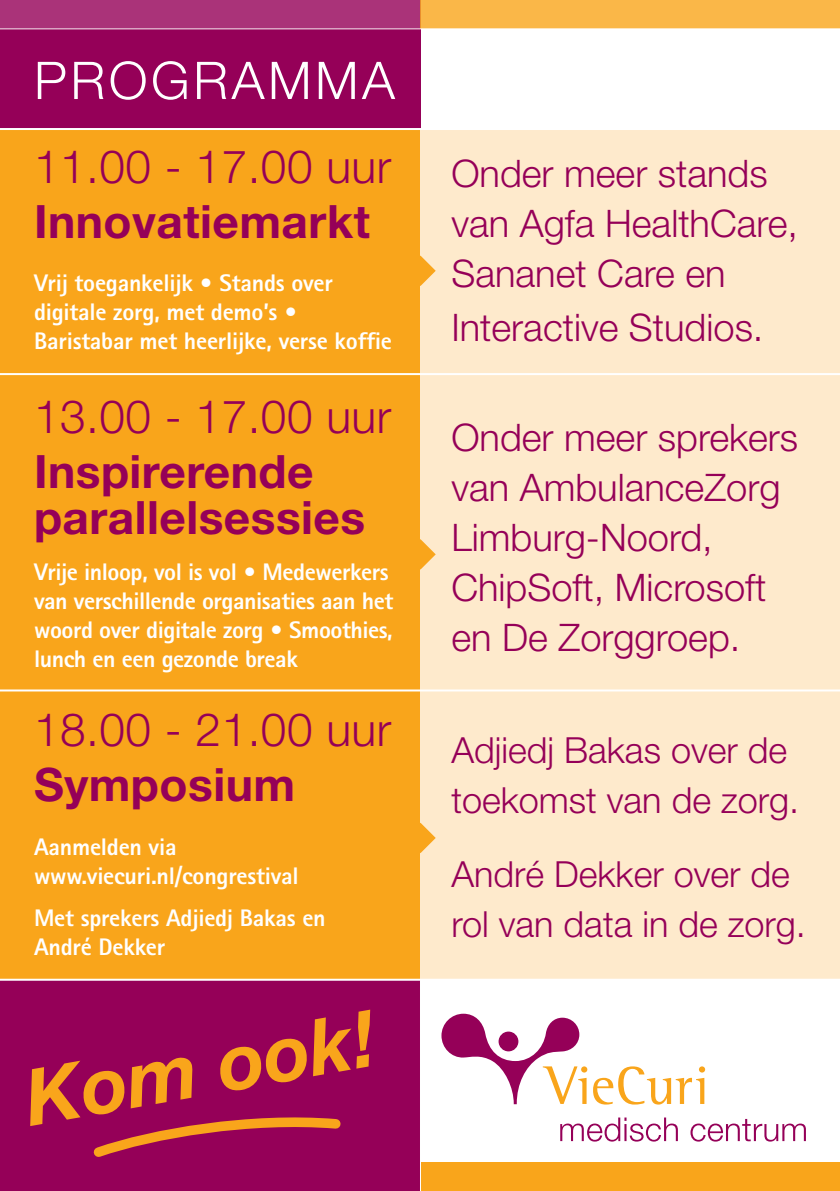
<style>
.page{position:relative;width:840px;height:1191px;background:#fff}
.page>*{position:absolute;margin:0;border:0;box-sizing:border-box;transform-origin:0 0}
.t1{font:italic 700 78px "Helvetica Neue";color:#f9a51b}
.t2{font:300 52px "Helvetica Neue";letter-spacing:.07em;color:#fff}
.t3{font:700 46px/46px "Helvetica Neue";letter-spacing:.01em;color:#950058}
.t4{font:300 46px "Helvetica Neue";letter-spacing:.01em;color:#950058}
.t5{font:300 38px/50px "Helvetica Neue";color:#950058}
.t6{font:300 36px/50px "Helvetica Neue";color:#950058}
.t7{font:800 24px/28.8px "Rotis Sans Serif";letter-spacing:-.01em;color:#fff}
</style>
<div class="page">
<div style="left:0;top:129px;width:420px;height:867px;background:#f9a51b"></div>
<div style="left:0;top:979px;width:420px;height:199px;background:#950058"></div>
<div style="left:420px;top:129px;width:419px;height:283px;background:#feeacc"></div>
<div style="left:420px;top:412px;width:419px;height:284px;background:#feeacc"></div>
<div style="left:420px;top:696px;width:419px;height:283px;background:#feeacc"></div>
<div style="left:0;top:28px;width:420px;height:101px;background:#950058"></div>
<svg style="left:560px;top:1117px;width:117px;height:24px"></svg>
<svg style="left:690px;top:1119px;width:115px;height:22px"></svg>
<svg style="left:441px;top:1013px;width:145px;height:91px"></svg>
<svg style="left:580px;top:1066px;width:7px;height:6px"></svg>
<svg style="left:593px;top:1066px;width:111px;height:38px"></svg>
<div style="left:0;top:0;width:420px;height:28px;background:#aa3379"></div>
<div style="left:420px;top:0;width:419px;height:28px;background:#fab748"></div>
<hr style="left:0;top:28px;width:839px;height:1px;background:#fff">
<hr style="left:0;top:128px;width:839px;height:2px;background:#fff">
<hr style="left:0;top:373px;width:839px;height:2px;background:#fff">
<hr style="left:0;top:689px;width:839px;height:2px;background:#fff">
<svg style="left:420px;top:255px;width:15px;height:31px"></svg>
<svg style="left:420px;top:539px;width:15px;height:30px"></svg>
<svg style="left:420px;top:822px;width:15px;height:31px"></svg>
<div style="left:0;top:1162px;width:420px;height:29px;background:#950058"></div>
<div style="left:420px;top:1162px;width:419px;height:29px;background:#f9a51b"></div>
<hr style="left:420px;top:979px;width:1px;height:212px;background:#fff">
<svg style="left:93px;top:1117px;width:248px;height:40px"></svg>
<hr style="left:0;top:978px;width:839px;height:2px;background:#fff">
<h2 class="t2" style="left:34px;top:49px;width:362px">PROGRAMMA</h2>
<h3 class="t4" style="left:34px;top:138px;width:358px">11.00 - 17.00 uur</h3>
<h3 class="t3" style="left:34px;top:198px;width:337px">Innovatiemarkt</h3>
<p class="t7" style="left:34px;top:268px;width:359px">Vrij toegankelijk • Stands over digitale zorg, met demo’s •<br>Baristabar met heerlijke, verse koffie</p>
<h3 class="t4" style="left:34px;top:388px;width:358px">13.00 - 17.00 uur</h3>
<h3 class="t3" style="left:34px;top:448px;width:332px">Inspirerende parallelsessies</h3>
<p class="t7" style="left:34px;top:557px;width:361px">Vrije inloop, vol is vol • Medewerkers van verschillende organisaties aan het woord over digitale zorg • Smoothies, lunch en een gezonde break</p>
<h3 class="t4" style="left:34px;top:701px;width:358px">18.00 - 21.00 uur</h3>
<h3 class="t3" style="left:34px;top:760px;width:262px">Symposium</h3>
<p class="t7" style="left:34px;top:832px;width:266px">Aanmelden via www.viecuri.nl/congrestival</p>
<p class="t7" style="left:34px;top:903px;width:293px">Met sprekers Adjiedj Bakas en<br>André Dekker</p>
<h1 class="t1" style="left:17px;top:1051px;width:355px;rotate:-10deg">Kom ook!</h1>
<h3 class="t5" style="left:451px;top:148px;width:348px">Onder meer stands van Agfa HealthCare,<br>Sananet Care en</h3>
<h3 class="t5" style="left:451px;top:302px;width:313px">Interactive Studios.</h3>
<h3 class="t5" style="left:451px;top:412px;width:348px">Onder meer sprekers van AmbulanceZorg<br>Limburg-Noord,<br>ChipSoft, Microsoft en De Zorggroep.</h3>
<h3 class="t6" style="left:451px;top:724px;width:349px">Adjiedj Bakas over de toekomst van de zorg.</h3>
<h3 class="t6" style="left:451px;top:848px;width:356px">André Dekker over de rol van data in de zorg.</h3>
</div>
